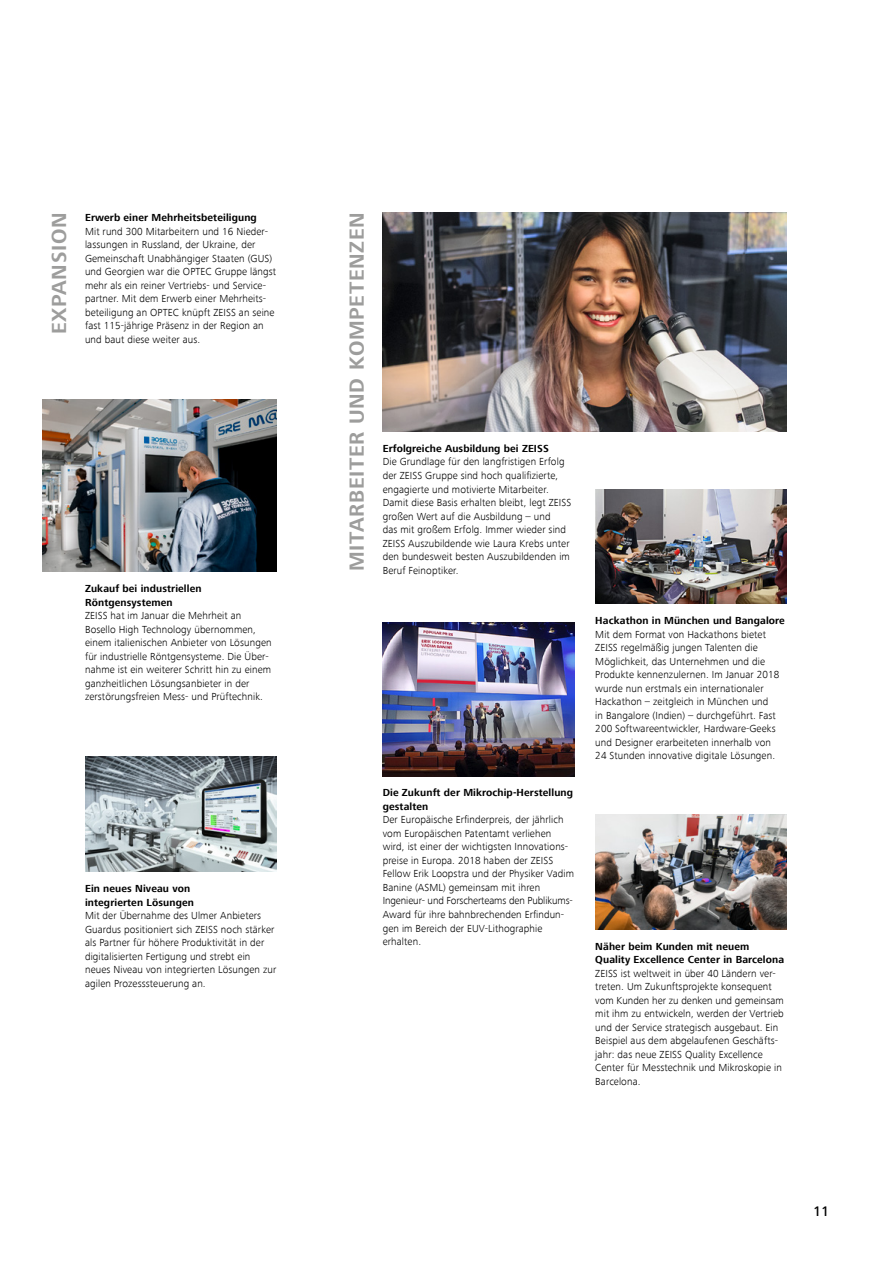
<style>
.page{position:relative;width:893px;height:1263px;background:#fff}
.page>*{position:absolute;margin:0;border:0;box-sizing:border-box;transform-origin:0 0}
.t1{font:700 21px "ZEISS Frutiger Next W1 G";letter-spacing:.03em;color:#9d9d9c}
.t2{font:500 14.25px "ZEISS Frutiger Next W1 G";color:#000}
.t3{font:300 10.5px/13.5px "ZEISS Frutiger Next W1 G";letter-spacing:.01em;color:#000}
.t4{font:700 10.5px/13.5px "ZEISS Frutiger Next W1 G";letter-spacing:.01em;color:#000}
</style>
<div class="page">
<img style="left:595px;top:489px;width:192px;height:115px">
<img style="left:383px;top:213px;width:404px;height:219px">
<img style="left:383px;top:623px;width:191px;height:153px">
<img style="left:85px;top:757px;width:191px;height:115px">
<img style="left:43px;top:400px;width:233px;height:172px">
<img style="left:595px;top:814px;width:192px;height:115px">
<h1 class="t1" style="left:47px;top:334px;width:123px;rotate:-90deg">EXPANSION</h1>
<p class="t4" style="left:85px;top:211px;width:173px">Erwerb einer Mehrheitsbeteiligung</p>
<p class="t3" style="left:85px;top:224px;width:193px">Mit rund 300 Mitarbeitern und 16 Nieder&shy;lassungen in Russland, der Ukraine, der Gemeinschaft Unabhängiger Staaten (GUS) und Georgien war die OPTEC Gruppe längst mehr als ein reiner Vertriebs- und Service&shy;partner. Mit dem Erwerb einer Mehrheits&shy;beteiligung an OPTEC knüpft ZEISS an seine fast 115-jährige Präsenz in der Region an und baut diese weiter aus.</p>
<p class="t4" style="left:85px;top:582px;width:118px">Zukauf bei industriellen<br>Röntgensystemen</p>
<p class="t3" style="left:85px;top:609px;width:188px">ZEISS hat im Januar die Mehrheit an Bosello High Technology übernommen, einem italienischen Anbieter von Lösungen für industrielle Röntgensysteme. Die Über&shy;nahme ist ein weiterer Schritt hin zu einem ganzheitlichen Lösungsanbieter in der zerstörungsfreien Mess- und Prüftechnik.</p>
<p class="t4" style="left:85px;top:882px;width:110px">Ein neues Niveau von integrierten Lösungen</p>
<p class="t3" style="left:85px;top:909px;width:193px">Mit der Übernahme des Ulmer Anbieters Guardus positioniert sich ZEISS noch stärker als Partner für höhere Produktivität in der digitalisierten Fertigung und strebt ein neues Niveau von integrierten Lösungen zur agilen Prozesssteuerung an.</p>
<h1 class="t1" style="left:345px;top:571px;width:360px;rotate:-90deg">MITARBEITER UND KOMPETENZEN</h1>
<p class="t4" style="left:383px;top:442px;width:168px">Erfolgreiche Ausbildung bei ZEISS</p>
<p class="t3" style="left:383px;top:455px;width:190px">Die Grundlage für den langfristigen Erfolg der ZEISS Gruppe sind hoch qualifizierte, engagierte und motivierte Mitarbeiter.<br>Damit diese Basis erhalten bleibt, legt ZEISS großen Wert auf die Ausbildung – und<br>das mit großem Erfolg. Immer wieder sind ZEISS Auszubildende wie Laura Krebs unter den bundesweit besten Auszubildenden im Beruf Feinoptiker.</p>
<p class="t4" style="left:383px;top:786px;width:192px">Die Zukunft der Mikrochip-Herstellung gestalten</p>
<p class="t3" style="left:383px;top:813px;width:193px">Der Europäische Erfinderpreis, der jährlich vom Europäischen Patentamt verliehen wird, ist einer der wichtigsten Innovations&shy;preise in Europa. 2018 haben der ZEISS Fellow Erik Loopstra und der Physiker Vadim Banine (ASML) gemeinsam mit ihren Ingenieur- und Forscherteams den Publikums-Award für ihre bahnbrechenden Erfindun&shy;gen im Bereich der EUV-Lithographie erhalten.</p>
<p class="t4" style="left:595px;top:614px;width:191px">Hackathon in München und Bangalore</p>
<p class="t3" style="left:595px;top:627px;width:186px">Mit dem Format von Hackathons bietet ZEISS regelmäßig jungen Talenten die Möglichkeit, das Unternehmen und die Produkte kennenzulernen. Im Januar 2018 wurde nun erstmals ein internationaler Hackathon – zeitgleich in München und<br>in Bangalore (Indien) – durchgeführt. Fast 200 Softwareentwickler, Hardware-Geeks und Designer erarbeiteten innerhalb von 24 Stunden innovative digitale Lösungen.</p>
<p class="t4" style="left:595px;top:939px;width:190px">Näher beim Kunden mit neuem<br>Quality Excellence Center in Barcelona</p>
<p class="t3" style="left:595px;top:966px;width:190px">ZEISS ist weltweit in über 40 Ländern ver&shy;treten. Um Zukunftsprojekte konsequent vom Kunden her zu denken und gemeinsam mit ihm zu entwickeln, werden der Vertrieb und der Service strategisch ausgebaut. Ein Beispiel aus dem abgelaufenen Geschäfts&shy;jahr: das neue ZEISS Quality Excellence Center für Messtechnik und Mikroskopie in Barcelona.</p>
<h2 class="t2" style="left:813px;top:1203px;width:18px">11</h2>
</div>
